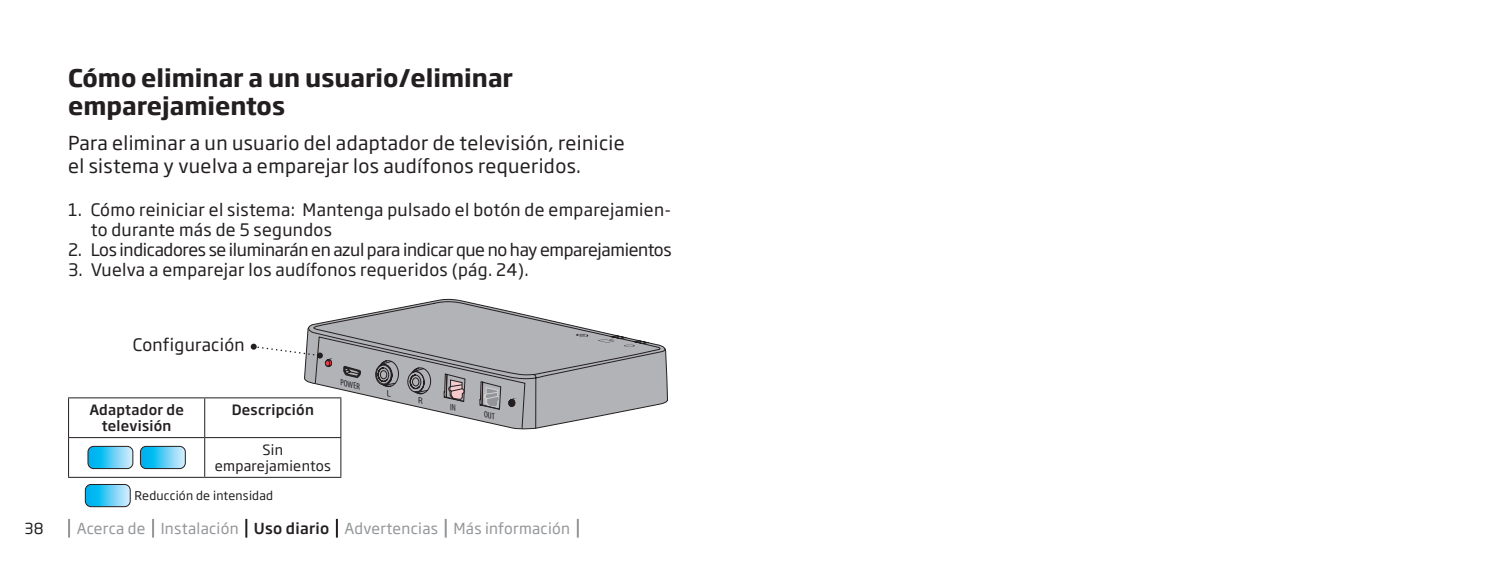
<style>
.page{position:relative;width:1509px;height:562px;background:#fff}
.page>*{position:absolute;margin:0;border:0;box-sizing:border-box;transform-origin:0 0}
.t1{font:700 24px/28px "Soho Gothic Pro";color:#231f20}
.t2{font:19px/23px "Soho Gothic Pro";letter-spacing:.02em;color:#231f20}
.t3{font:17px/20px "Soho Gothic Pro";letter-spacing:.02em;color:#231f20}
.t4{font:17px "Soho Gothic Pro";letter-spacing:-.02em;color:#231f20}
.t5{font:15px "Soho Gothic Pro";letter-spacing:.02em;color:#939598}
.t6{font:15px "Soho Gothic Pro";color:#231f20}
.t7{font:500 14px/16px "Soho Gothic Pro";letter-spacing:.02em;color:#231f20;text-align:center}
.t8{font:14px/16px "Soho Gothic Pro";letter-spacing:.02em;color:#231f20;text-align:center}
.t9{font:12px "Soho Gothic Pro";letter-spacing:.02em;color:#231f20}
.t10{font:italic condensed 9px "Myriad Pro";color:#231f20}
.s1{font-weight:500;color:#231f20}
</style>
<div class="page">
<svg style="left:308px;top:298px;width:360px;height:131px"></svg>
<svg style="left:307px;top:327px;width:358px;height:101px;background:#b6b7ba"></svg>
<svg style="left:576px;top:334px;width:12px;height:2px"></svg>
<svg style="left:597px;top:339px;width:17px;height:3px"></svg>
<svg style="left:623px;top:344px;width:12px;height:2px"></svg>
<svg style="left:85px;top:484px;width:45px;height:22px"></svg>
<div style="left:85px;top:484px;width:45px;height:22px;border:1px solid #231f20;border-radius:6px"></div>
<div style="left:250px;top:343px;width:7px;height:6px;background:#231f20;border-radius:50%"></div>
<svg style="left:68px;top:518px;width:2px;height:19px"></svg>
<svg style="left:152px;top:518px;width:2px;height:19px"></svg>
<svg style="left:245px;top:518px;width:2px;height:19px"></svg>
<svg style="left:336px;top:518px;width:2px;height:19px"></svg>
<svg style="left:444px;top:518px;width:2px;height:19px"></svg>
<svg style="left:576px;top:518px;width:2px;height:19px"></svg>
<hr style="left:68px;top:397px;width:137px;height:1px;background:#231f20">
<hr style="left:68px;top:398px;width:1px;height:39px;background:#231f20">
<hr style="left:205px;top:397px;width:136px;height:1px;background:#231f20">
<hr style="left:204px;top:398px;width:1px;height:39px;background:#231f20">
<hr style="left:68px;top:437px;width:137px;height:1px;background:#231f20">
<hr style="left:68px;top:438px;width:1px;height:38px;background:#231f20">
<hr style="left:205px;top:437px;width:136px;height:1px;background:#231f20">
<hr style="left:204px;top:438px;width:1px;height:38px;background:#231f20">
<hr style="left:340px;top:438px;width:1px;height:38px;background:#231f20">
<hr style="left:68px;top:476px;width:137px;height:1px;background:#231f20">
<hr style="left:205px;top:476px;width:136px;height:1px;background:#231f20">
<svg style="left:88px;top:446px;width:45px;height:22px"></svg>
<div style="left:88px;top:446px;width:45px;height:22px;border:1px solid #231f20;border-radius:6px"></div>
<svg style="left:140px;top:446px;width:45px;height:22px"></svg>
<div style="left:140px;top:446px;width:45px;height:22px;border:1px solid #231f20;border-radius:6px"></div>
<svg style="left:254px;top:336px;width:271px;height:101px"></svg>
<h1 class="t1" style="left:68px;top:62px;width:446px">Cómo eliminar a un usuario/eliminar emparejamientos</h1>
<p class="t2" style="left:68px;top:130px;width:558px">Para eliminar a un usuario del adaptador de televisión, reinicie el sistema y vuelva a emparejar los audífonos requeridos.</p>
<p class="t3" style="left:91px;top:198px;width:582px;text-indent:-23px">1. Cómo reiniciar el sistema: Mantenga pulsado el botón de emparejamien&shy;to durante más de 5 segundos</p>
<p class="t4" style="left:68px;top:236px;width:605px">2. Los indicadores se iluminarán en azul para indicar que no hay emparejamientos</p>
<p class="t3" style="left:68px;top:258px;width:462px">3. Vuelva a emparejar los audífonos requeridos (pág. 24).</p>
<p class="t3" style="left:133px;top:333px;width:113px">Configuración</p>
<p class="t7" style="left:89px;top:400px;width:96px">Adaptador de televisión</p>
<p class="t7" style="left:232px;top:400px;width:84px">Descripción</p>
<p class="t8" style="left:215px;top:440px;width:118px">Sin emparejamientos</p>
<p class="t9" style="left:134px;top:486px;width:140px">Reducción de intensidad</p>
<p class="t10" style="left:342px;top:377px;width:22px;rotate:13deg">POWER</p>
<p class="t6" style="left:25px;top:516px;width:21px">38</p>
<p class="t5" style="left:77px;top:516px;width:495px">Acerca de Instalación <span class="s1">Uso diario</span> Advertencias Más información</p>
</div>
